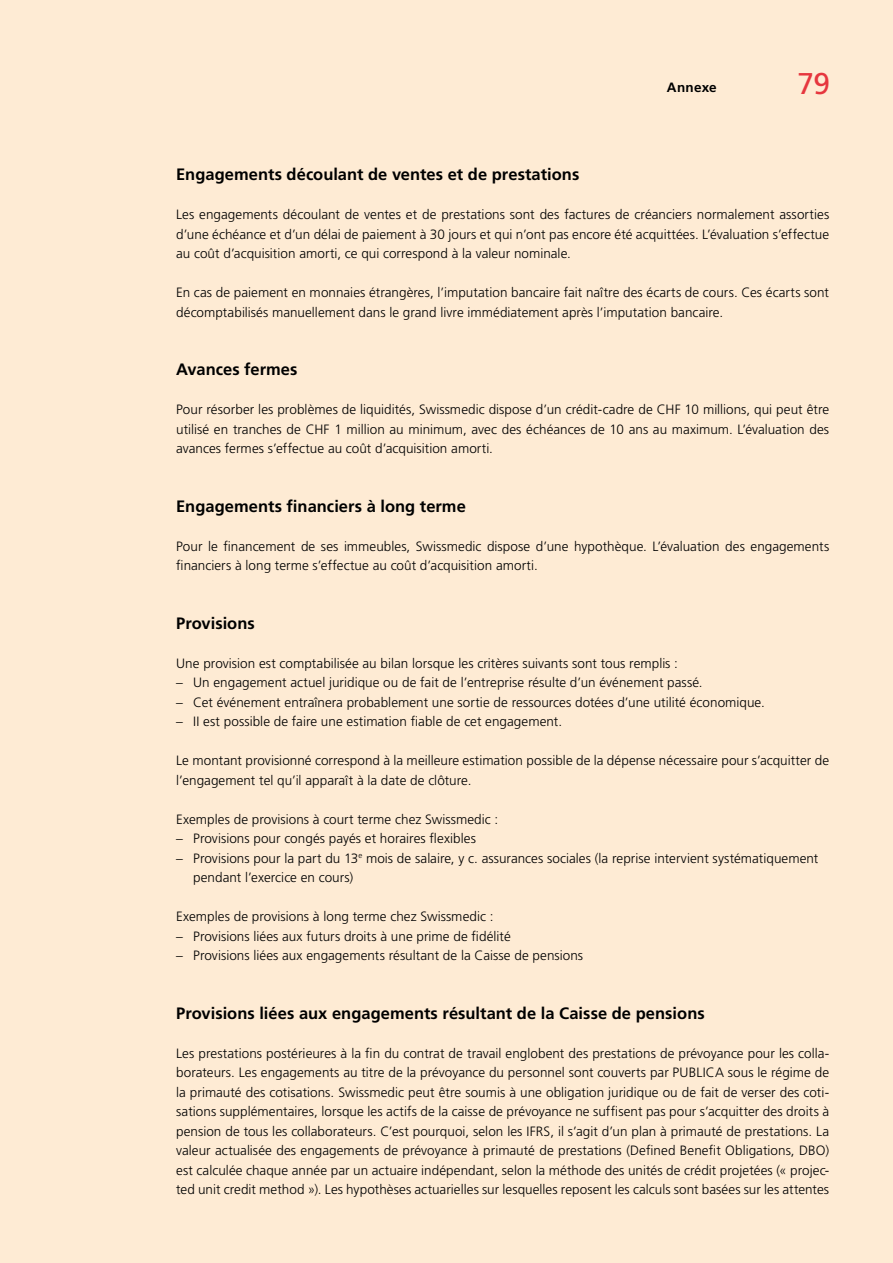
<style>
.page{position:relative;width:893px;height:1263px;background:#feebd4}
.page>*{position:absolute;margin:0;border:0;box-sizing:border-box;transform-origin:0 0}
.t1{font:30px "Frutiger LT Std";color:#e6363e}
.t2{font:700 16.5px "Frutiger LT Std";color:#000}
.t3{font:300 13.5px/19.5px "Frutiger LT Std";letter-spacing:.005em;color:#000}
.t4{font:700 13.5px "Frutiger LT Std";letter-spacing:.015em;color:#000}
</style>
<div class="page">
<p class="t4" style="left:667px;top:80px;width:51px">Annexe</p>
<h1 class="t1" style="left:797px;top:66px;width:34px">79</h1>
<p class="t2" style="left:176px;top:165px;width:405px">Engagements découlant de ventes et de prestations</p>
<p class="t3" style="left:176px;top:205px;width:655px;text-align:justify">Les engagements découlant de ventes et de prestations sont des factures de créanciers normalement assorties d’une échéance et d’un délai de paiement à 30 jours et qui n’ont pas encore été acquittées. L’évaluation s’effectue au coût d’acquisition amorti, ce qui correspond à la valeur nominale.</p>
<p class="t3" style="left:176px;top:283px;width:654px">En cas de paiement en monnaies étrangères, l’imputation bancaire fait naître des écarts de cours. Ces écarts sont décomptabilisés manuellement dans le grand livre immédiatement après l’imputation bancaire.</p>
<p class="t2" style="left:176px;top:360px;width:123px">Avances fermes</p>
<p class="t3" style="left:176px;top:400px;width:655px;text-align:justify">Pour résorber les problèmes de liquidités, Swissmedic dispose d’un crédit-cadre de CHF 10 millions, qui peut être utilisé en tranches de CHF 1 million au minimum, avec des échéances de 10 ans au maximum. L’évaluation des avances fermes s’effectue au coût d’acquisition amorti.</p>
<p class="t2" style="left:176px;top:496px;width:291px">Engagements financiers à long terme</p>
<p class="t3" style="left:176px;top:537px;width:655px">Pour le financement de ses immeubles, Swissmedic dispose d’une hypothèque. L’évaluation des engagements financiers à long terme s’effectue au coût d’acquisition amorti.</p>
<p class="t2" style="left:176px;top:613px;width:80px">Provisions</p>
<p class="t3" style="left:176px;top:654px;width:503px">Une provision est comptabilisée au bilan lorsque les critères suivants sont tous remplis :</p>
<p class="t3" style="left:176px;top:673px;width:528px">– Un engagement actuel juridique ou de fait de l’entreprise résulte d’un événement passé.</p>
<p class="t3" style="left:176px;top:693px;width:590px">– Cet événement entraînera probablement une sortie de ressources dotées d’une utilité économique.</p>
<p class="t3" style="left:176px;top:712px;width:387px">– II est possible de faire une estimation fiable de cet engagement.</p>
<p class="t3" style="left:176px;top:751px;width:654px">Le montant provisionné correspond à la meilleure estimation possible de la dépense nécessaire pour s’acquitter de l’engagement tel qu’il apparaît à la date de clôture.</p>
<p class="t3" style="left:176px;top:810px;width:324px">Exemples de provisions à court terme chez Swissmedic :</p>
<p class="t3" style="left:176px;top:829px;width:301px">– Provisions pour congés payés et horaires flexibles</p>
<p class="t3" style="left:193px;top:849px;width:627px;text-indent:-17px">– Provisions pour la part du 13<sup>e</sup> mois de salaire, y c. assurances sociales (la reprise intervient systématiquement pendant l’exercice en cours)</p>
<p class="t3" style="left:176px;top:907px;width:319px">Exemples de provisions à long terme chez Swissmedic :</p>
<p class="t3" style="left:176px;top:927px;width:336px">– Provisions liées aux futurs droits à une prime de fidélité</p>
<p class="t3" style="left:176px;top:946px;width:408px">– Provisions liées aux engagements résultant de la Caisse de pensions</p>
<p class="t2" style="left:176px;top:1003px;width:530px">Provisions liées aux engagements résultant de la Caisse de pensions</p>
<p class="t3" style="left:176px;top:1044px;width:655px;text-align:justify">Les prestations postérieures à la fin du contrat de travail englobent des prestations de prévoyance pour les colla&shy;borateurs. Les engagements au titre de la prévoyance du personnel sont couverts par PUBLICA sous le régime de la primauté des cotisations. Swissmedic peut être soumis à une obligation juridique ou de fait de verser des coti&shy;sations supplémentaires, lorsque les actifs de la caisse de prévoyance ne suffisent pas pour s’acquitter des droits à pension de tous les collaborateurs. C’est pourquoi, selon les IFRS, il s’agit d’un plan à primauté de prestations. La valeur actualisée des engagements de prévoyance à primauté de prestations (Defined Benefit Obligations, DBO) est calculée chaque année par un actuaire indépendant, selon la méthode des unités de crédit projetées (« projec&shy;ted unit credit method »). Les hypothèses actuarielles sur lesquelles reposent les calculs sont basées sur les attentes</p>
</div>
